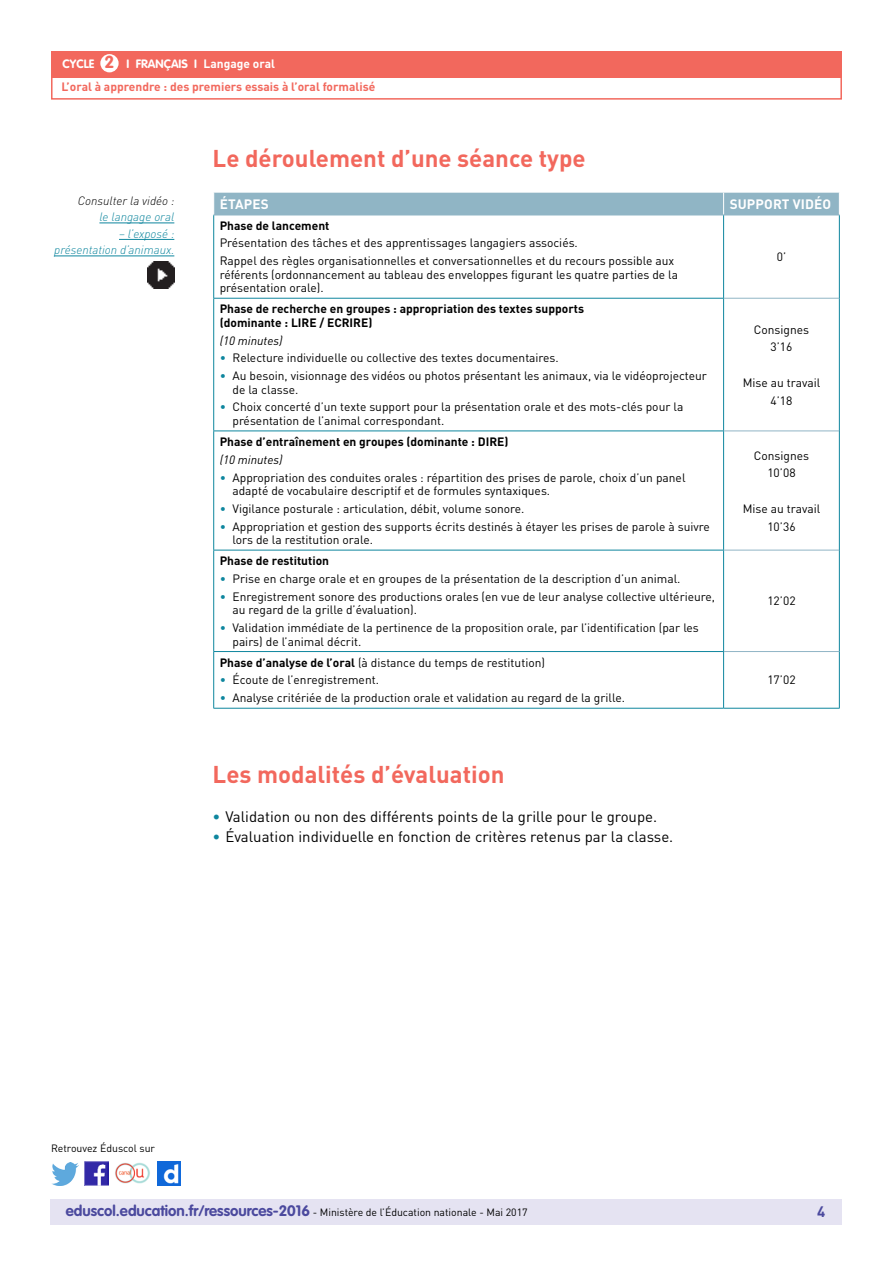
<style>
.page{position:relative;width:893px;height:1263px;background:#fff}
.page>*{position:absolute;margin:0;border:0;box-sizing:border-box;transform-origin:0 0}
._03_Titre_de_niveau{font:700 24px "DIN Pro";color:#f2685d}
.t1{font:700 17.25px "VAG Rounded Std";color:#f2685d}
.t2{font:15px "DIN Pro";color:#000}
.t3{font:700 15px "DIN Pro";color:#4b499e}
.Titre_têtière_tablea{font:700 13.5px "DIN Pro";letter-spacing:.01em;color:#fff}
.Texte_courant_tablea{font:12px/13.5px "DIN Pro";color:#000}
.Texte_gras_noir{font:700 12px/13.5px "DIN Pro";color:#000}
.Texte_gras_noir-2{font:12px "DIN Pro";color:#000}
.t4{font:700 12px "DIN Pro";color:#f2685d}
._07_Texte_en_marge{font:italic 300 12px/16.5px "DIN Pro";color:#0e869e;text-align:right}
._07_Texte_en_marge-2{font:italic 300 12px/16.5px "DIN Pro";color:#000;text-align:right}
.Texte_courant_tablea-2{font:italic 12px "DIN Pro";color:#000}
.t5{font:700 12px "VAG Rounded Std";color:#fff}
.t6{font:700 12px "DIN Pro";color:#fff}
.t7{font:10.5px "DIN Pro";color:#000}
.s1{color:#0e869e}
.s2{font-weight:700}
.s3{font-family:"VAG Rounded Std";font-weight:700;font-size:15px;color:#4b499e}
</style>
<div class="page">
<div style="left:50px;top:1199px;width:791px;height:26px;background:#e5e3f2"></div>
<div style="left:51px;top:51px;width:791px;height:27px;background:#f2685d"></div>
<div style="left:100px;top:54px;width:19px;height:18px;background:#fff;border-radius:50%"></div>
<img style="left:85px;top:1162px;width:23px;height:23px">
<img style="left:51px;top:1163px;width:28px;height:22px">
<img style="left:158px;top:1162px;width:22px;height:23px">
<img style="left:115px;top:1162px;width:35px;height:22px">
<div style="left:51px;top:75px;width:791px;height:25px;border:2px solid #f2685d"></div>
<div style="left:213px;top:193px;width:627px;height:22px;background:#90b5c5"></div>
<hr style="left:213px;top:215px;width:511px;height:1px;background:#90b5c5">
<hr style="left:724px;top:215px;width:116px;height:1px;background:#90b5c5">
<hr style="left:213px;top:215px;width:1px;height:83px;background:#0e869e">
<hr style="left:723px;top:215px;width:1px;height:83px;background:#0e869e">
<hr style="left:839px;top:215px;width:1px;height:83px;background:#0e869e">
<hr style="left:213px;top:298px;width:511px;height:1px;background:#0e869e">
<hr style="left:213px;top:298px;width:1px;height:133px;background:#0e869e">
<hr style="left:723px;top:298px;width:1px;height:133px;background:#0e869e">
<hr style="left:839px;top:298px;width:1px;height:133px;background:#0e869e">
<hr style="left:213px;top:431px;width:511px;height:1px;background:#0e869e">
<hr style="left:213px;top:431px;width:1px;height:119px;background:#0e869e">
<hr style="left:723px;top:431px;width:1px;height:119px;background:#0e869e">
<hr style="left:839px;top:431px;width:1px;height:119px;background:#0e869e">
<hr style="left:213px;top:550px;width:511px;height:1px;background:#0e869e">
<hr style="left:213px;top:550px;width:1px;height:101px;background:#0e869e">
<hr style="left:723px;top:550px;width:1px;height:101px;background:#0e869e">
<hr style="left:839px;top:550px;width:1px;height:101px;background:#0e869e">
<hr style="left:213px;top:651px;width:511px;height:1px;background:#0e869e">
<hr style="left:213px;top:652px;width:1px;height:56px;background:#0e869e">
<hr style="left:723px;top:652px;width:1px;height:56px;background:#0e869e">
<hr style="left:839px;top:651px;width:1px;height:57px;background:#0e869e">
<hr style="left:213px;top:708px;width:511px;height:1px;background:#0e869e">
<hr style="left:724px;top:708px;width:116px;height:1px;background:#0e869e">
<hr style="left:724px;top:298px;width:115px;height:1px;background:#90b5c5">
<hr style="left:724px;top:431px;width:115px;height:1px;background:#90b5c5">
<hr style="left:724px;top:550px;width:115px;height:1px;background:#90b5c5">
<hr style="left:724px;top:651px;width:115px;height:1px;background:#90b5c5">
<hr style="left:99px;top:223px;width:75px;height:1px;background:#0e869e">
<hr style="left:119px;top:239px;width:55px;height:1px;background:#0e869e">
<hr style="left:54px;top:256px;width:120px;height:1px;background:#0e869e">
<img style="left:147px;top:261px;width:27px;height:27px">
<h2 class="t1" style="left:105px;top:52px;width:11px">2</h2>
<p class="t6" style="left:204px;top:56px;width:73px">Langage oral</p>
<p class="t5" style="left:63px;top:57px;width:33px">CYCLE</p>
<p class="t5" style="left:127px;top:57px;width:72px">I FRANÇAIS I</p>
<p class="t4" style="left:61px;top:79px;width:315px">L’oral à apprendre : des premiers essais à l’oral formalisé</p>
<p class="_07_Texte_en_marge-2" style="left:78px;top:192px;width:98px">Consulter la vidéo : <span class="s1">le langage oral</span></p>
<p class="_07_Texte_en_marge" style="left:54px;top:225px;width:122px">– l’exposé : présentation d’animaux.</p>
<p class="_03_Titre_de_niveau" style="left:213px;top:143px;width:375px">Le déroulement d’une séance type</p>
<p class="Titre_têtière_tablea" style="left:220px;top:195px;width:50px">ÉTAPES</p>
<p class="Titre_têtière_tablea" style="left:730px;top:195px;width:103px">SUPPORT VIDÉO</p>
<p class="Texte_gras_noir" style="left:220px;top:218px;width:111px">Phase de lancement</p>
<p class="Texte_courant_tablea" style="left:220px;top:236px;width:360px">Présentation des tâches et des apprentissages langagiers associés.</p>
<p class="Texte_courant_tablea" style="left:220px;top:254px;width:460px">Rappel des règles organisationnelles et conversationnelles et du recours possible aux référents (ordonnancement au tableau des enveloppes figurant les quatre parties de la présentation orale).</p>
<p class="Texte_courant_tablea" style="left:777px;top:250px;width:11px">0’</p>
<p class="Texte_gras_noir" style="left:220px;top:302px;width:366px">Phase de recherche en groupes : appropriation des textes supports (dominante : LIRE / ECRIRE)</p>
<p class="Texte_courant_tablea-2" style="left:220px;top:333px;width:64px">(10 minutes)</p>
<p class="Texte_courant_tablea" style="left:220px;top:351px;width:341px"><span class="s1">•</span> Relecture individuelle ou collective des textes documentaires.</p>
<p class="Texte_courant_tablea" style="left:232px;top:369px;width:476px;text-indent:-13px"><span class="s1">•</span> Au besoin, visionnage des vidéos ou photos présentant les animaux, via le vidéoprojecteur de la classe.</p>
<p class="Texte_courant_tablea" style="left:232px;top:400px;width:452px;text-indent:-13px"><span class="s1">•</span> Choix concerté d’un texte support pour la présentation orale et des mots-clés pour la présentation de l’animal correspondant.</p>
<p class="Texte_courant_tablea" style="left:754px;top:322px;width:57px">Consignes</p>
<p class="Texte_courant_tablea" style="left:770px;top:340px;width:23px">3’16</p>
<p class="Texte_courant_tablea" style="left:743px;top:376px;width:79px">Mise au travail</p>
<p class="Texte_courant_tablea" style="left:770px;top:393px;width:23px">4’18</p>
<p class="Texte_gras_noir" style="left:220px;top:435px;width:290px">Phase d’entraînement en groupes (dominante : DIRE)</p>
<p class="Texte_courant_tablea-2" style="left:220px;top:452px;width:64px">(10 minutes)</p>
<p class="Texte_courant_tablea" style="left:232px;top:470px;width:455px;text-indent:-13px"><span class="s1">•</span> Appropriation des conduites orales : répartition des prises de parole, choix d’un panel adapté de vocabulaire descriptif et de formules syntaxiques.</p>
<p class="Texte_courant_tablea" style="left:220px;top:501px;width:306px"><span class="s1">•</span> Vigilance posturale : articulation, débit, volume sonore.</p>
<p class="Texte_courant_tablea" style="left:232px;top:519px;width:479px;text-indent:-13px"><span class="s1">•</span> Appropriation et gestion des supports écrits destinés à étayer les prises de parole à suivre lors de la restitution orale.</p>
<p class="Texte_gras_noir" style="left:220px;top:554px;width:111px">Phase de restitution</p>
<p class="Texte_courant_tablea" style="left:220px;top:572px;width:462px"><span class="s1">•</span> Prise en charge orale et en groupes de la présentation de la description d’un animal.</p>
<p class="Texte_courant_tablea" style="left:232px;top:589px;width:484px;text-indent:-13px"><span class="s1">•</span> Enregistrement sonore des productions orales (en vue de leur analyse collective ultérieure, au regard de la grille d’évaluation).</p>
<p class="Texte_courant_tablea" style="left:232px;top:621px;width:468px;text-indent:-13px"><span class="s1">•</span> Validation immédiate de la pertinence de la proposition orale, par l’identification (par les pairs) de l’animal décrit.</p>
<p class="Texte_gras_noir-2" style="left:220px;top:655px;width:327px"><span class="s2">Phase d’analyse de l’oral</span> (à distance du temps de restitution)</p>
<p class="Texte_courant_tablea" style="left:220px;top:673px;width:161px"><span class="s1">•</span> Écoute de l’enregistrement.</p>
<p class="Texte_courant_tablea" style="left:220px;top:691px;width:407px"><span class="s1">•</span> Analyse critériée de la production orale et validation au regard de la grille.</p>
<p class="_03_Titre_de_niveau" style="left:213px;top:758px;width:293px">Les modalités d’évaluation</p>
<p class="t2" style="left:213px;top:807px;width:446px"><span class="s1">•</span> Validation ou non des différents points de la grille pour le groupe.</p>
<p class="t2" style="left:213px;top:827px;width:462px"><span class="s1">•</span> Évaluation individuelle en fonction de critères retenus par la classe.</p>
<p class="Texte_courant_tablea" style="left:754px;top:448px;width:57px">Consignes</p>
<p class="Texte_courant_tablea" style="left:767px;top:466px;width:30px">10’08</p>
<p class="Texte_courant_tablea" style="left:743px;top:501px;width:79px">Mise au travail</p>
<p class="Texte_courant_tablea" style="left:767px;top:519px;width:30px">10’36</p>
<p class="Texte_courant_tablea" style="left:767px;top:594px;width:30px">12’02</p>
<p class="Texte_courant_tablea" style="left:767px;top:673px;width:30px">17’02</p>
<p class="t7" style="left:51px;top:1141px;width:106px">Retrouvez Éduscol sur</p>
<p class="t7" style="left:66px;top:1205px;width:463px"><span class="s3">eduscol.education.fr/ressources-2016</span> - Ministère de l’Éducation nationale - Mai 2017</p>
<p class="t3" style="left:817px;top:1201px;width:10px">4</p>
</div>
